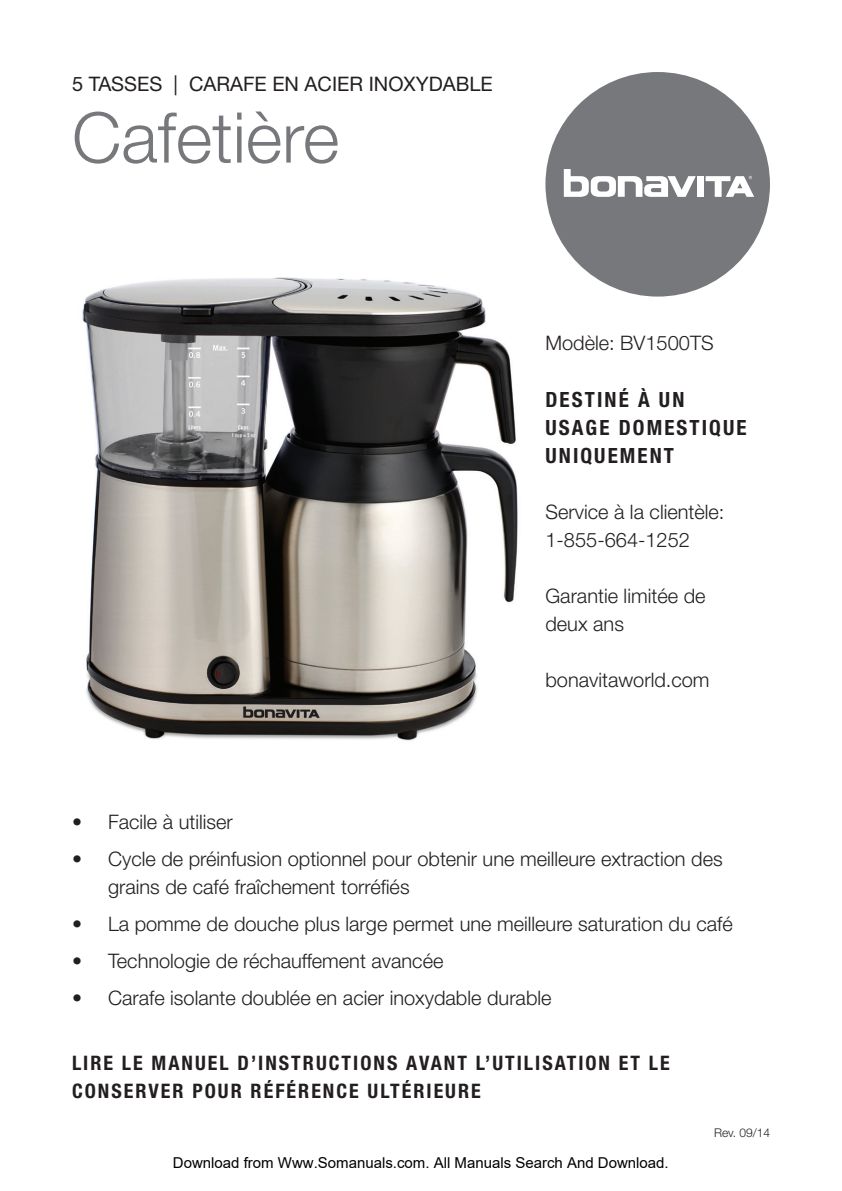
<style>
.page{position:relative;width:842px;height:1191px;background:#fff}
.page>*{position:absolute;margin:0;border:0;box-sizing:border-box;transform-origin:0 0}
.t1{font:300 70px "Helvetica Neue LT Std";color:#76787b}
.t2{font:700 condensed 21px/28px "Helvetica Neue LT Std";letter-spacing:.1em;color:#231f20}
.t3{font:300 20px/28px "Helvetica Neue LT Std";color:#231f20}
.t4{font:700 condensed 20px/28px "Helvetica Neue LT Std";letter-spacing:.1em;color:#231f20}
.t5{font:20px "Helvetica Neue LT Std";color:#231f20}
.t6{font:15px "Arial";color:#000}
.t7{font:300 12px "Helvetica Neue LT Std";color:#231f20}
</style>
<div class="page">
<img style="left:82px;top:277px;width:436px;height:464px">
<div style="left:545px;top:72px;width:225px;height:224px;background:#76787b;border-radius:50%"></div>
<div style="left:697px;top:176px;width:7px;height:21px;background:#fff"></div>
<svg style="left:564px;top:169px;width:132px;height:28px"></svg>
<svg style="left:705px;top:176px;width:49px;height:21px"></svg>
<p class="t5" style="left:72px;top:71px;width:422px">5 TASSES | CARAFE EN ACIER INOXYDABLE</p>
<h1 class="t1" style="left:72px;top:95px;width:269px">Cafetière</h1>
<p class="t3" style="left:545px;top:329px;width:170px">Modèle: BV1500TS</p>
<p class="t2" style="left:545px;top:385px;width:203px">DESTINÉ À UN<br>USAGE DOMESTIQUE<br>UNIQUEMENT</p>
<p class="t3" style="left:545px;top:497px;width:180px">Service à la clientèle:<br>1-855-664-1252</p>
<p class="t3" style="left:545px;top:581px;width:162px">Garantie limitée de deux ans</p>
<p class="t3" style="left:545px;top:665px;width:166px">bonavitaworld.com</p>
<p class="t3" style="left:72px;top:808px;width:162px">• Facile à utiliser</p>
<p class="t3" style="left:108px;top:845px;width:616px;text-indent:-36px">• Cycle de préinfusion optionnel pour obtenir une meilleure extraction des grains de café fraîchement torréfiés</p>
<p class="t3" style="left:72px;top:910px;width:662px">• La pomme de douche plus large permet une meilleure saturation du café</p>
<p class="t3" style="left:72px;top:947px;width:373px">• Technologie de réchauffement avancée</p>
<p class="t3" style="left:72px;top:984px;width:481px">• Carafe isolante doublée en acier inoxydable durable</p>
<p class="t4" style="left:72px;top:1049px;width:599px">LIRE LE MANUEL D’INSTRUCTIONS AVANT L’UTILISATION ET LE<br>CONSERVER POUR RÉFÉRENCE ULTÉRIEURE</p>
<p class="t6" style="left:173px;top:1154px;width:497px">Download from Www.Somanuals.com. All Manuals Search And Download.</p>
<p class="t7" style="left:714px;top:1125px;width:58px">Rev. 09/14</p>
</div>
